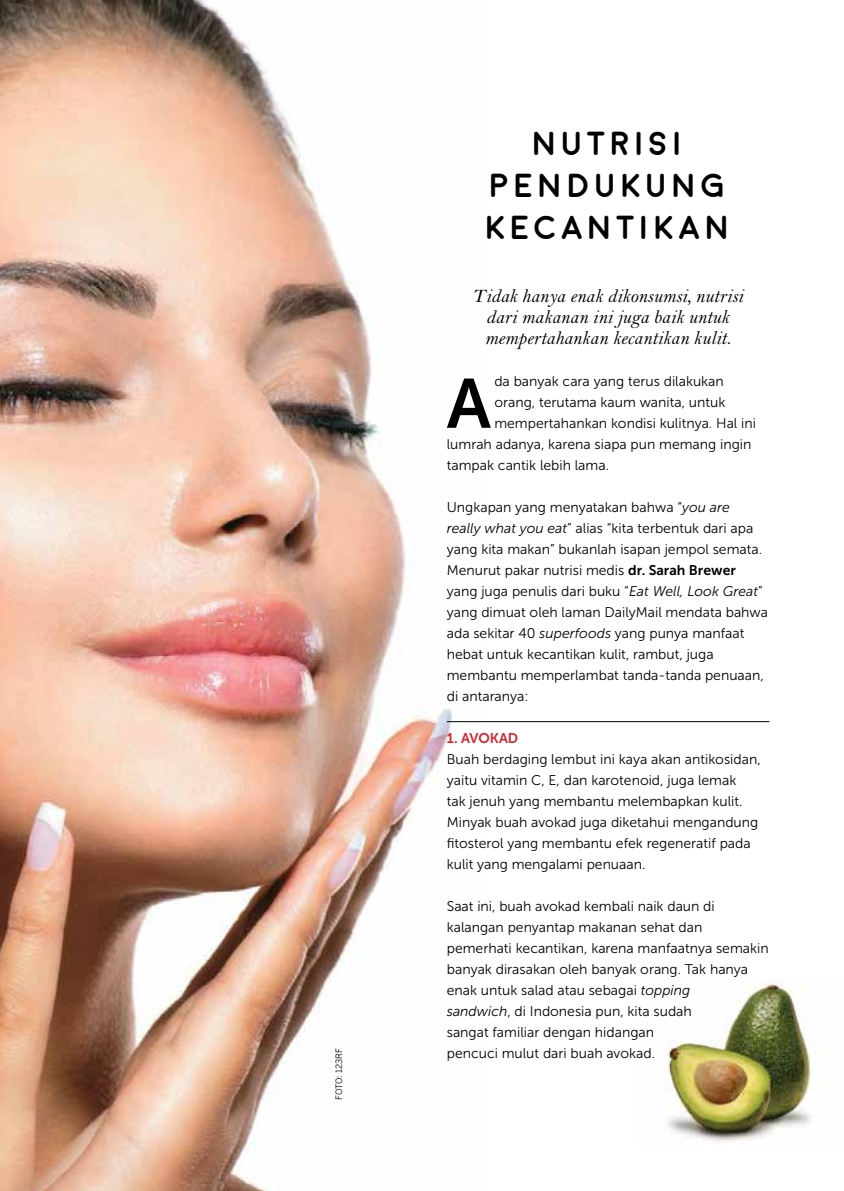
<style>
.page{position:relative;width:844px;height:1191px;background:#fff}
.page>*{position:absolute;margin:0;border:0;box-sizing:border-box;transform-origin:0 0}
.t1{font:69.3px "Museo Sans 700";color:#000}
.t2{font:700 33.25px/42px "Moon";letter-spacing:.1em;color:#000;text-align:center}
.t3{font:italic 19.25px/21px "Bell MT Std";color:#000;text-align:center}
.t4{font:14px/21px "Museo Sans 300";color:#000}
.t5{font:14px "Museo Sans 700";color:#d2232a}
.t6{font:8.75px "Benton Gothic";color:#000}
.s1{font-style:italic}
.s2{font-family:"Museo Sans 700"}
</style>
<div class="page">
<img style="left:665px;top:980px;width:147px;height:161px">
<img style="left:0;top:0;width:481px;height:1191px">
<hr style="left:446px;top:721px;width:323px;height:1px;background:#000">
<p class="t6" style="left:333px;top:1100px;width:53px;rotate:-90deg">FOTO: 123RF</p>
<h2 class="t2" style="left:485px;top:123px;width:246px">NUTRISI<br>PENDUKUNG<br>KECANTIKAN</h2>
<h3 class="t3" style="left:472px;top:285px;width:273px">Tidak hanya enak dikonsumsi, nutrisi dari makanan ini juga baik untuk mempertahankan kecantikan kulit.</h3>
<h1 class="t1" style="left:446px;top:365px;width:46px">A</h1>
<p class="t4" style="left:494px;top:370px;width:231px">da banyak cara yang terus dilakukan</p>
<p class="t4" style="left:494px;top:391px;width:232px">orang, terutama kaum wanita, untuk</p>
<p class="t4" style="left:494px;top:412px;width:263px">mempertahankan kondisi kulitnya. Hal ini</p>
<p class="t4" style="left:446px;top:433px;width:306px">lumrah adanya, karena siapa pun memang ingin</p>
<p class="t4" style="left:446px;top:454px;width:164px">tampak cantik lebih lama.</p>
<p class="t4" style="left:446px;top:496px;width:323px">Ungkapan yang menyatakan bahwa “<span class="s1">you are<br>really what you eat</span>” alias “kita terbentuk dari apa yang kita makan” bukanlah isapan jempol semata.<br>Menurut pakar nutrisi medis <span class="s2">dr. Sarah Brewer </span>yang juga penulis dari buku “<span class="s1">Eat Well, Look Great</span>” yang dimuat oleh laman DailyMail mendata bahwa ada sekitar 40 <span class="s1">superfoods</span> yang punya manfaat hebat untuk kecantikan kulit, rambut, juga membantu memperlambat tanda-tanda penuaan, di antaranya:</p>
<p class="t5" style="left:446px;top:730px;width:73px">1. AVOKAD</p>
<p class="t4" style="left:446px;top:748px;width:315px">Buah berdaging lembut ini kaya akan antikosidan, yaitu vitamin C, E, dan karotenoid, juga lemak<br>tak jenuh yang membantu melembapkan kulit.<br>Minyak buah avokad juga diketahui mengandung fitosterol yang membantu efek regeneratif pada kulit yang mengalami penuaan.</p>
<p class="t4" style="left:446px;top:895px;width:323px">Saat ini, buah avokad kembali naik daun di kalangan penyantap makanan sehat dan pemerhati kecantikan, karena manfaatnya semakin banyak dirasakan oleh banyak orang. Tak hanya enak untuk salad atau sebagai <span class="s1">topping<br>sandwich</span>, di Indonesia pun, kita sudah<br>sangat familiar dengan hidangan<br>pencuci mulut dari buah avokad.</p>
</div>
